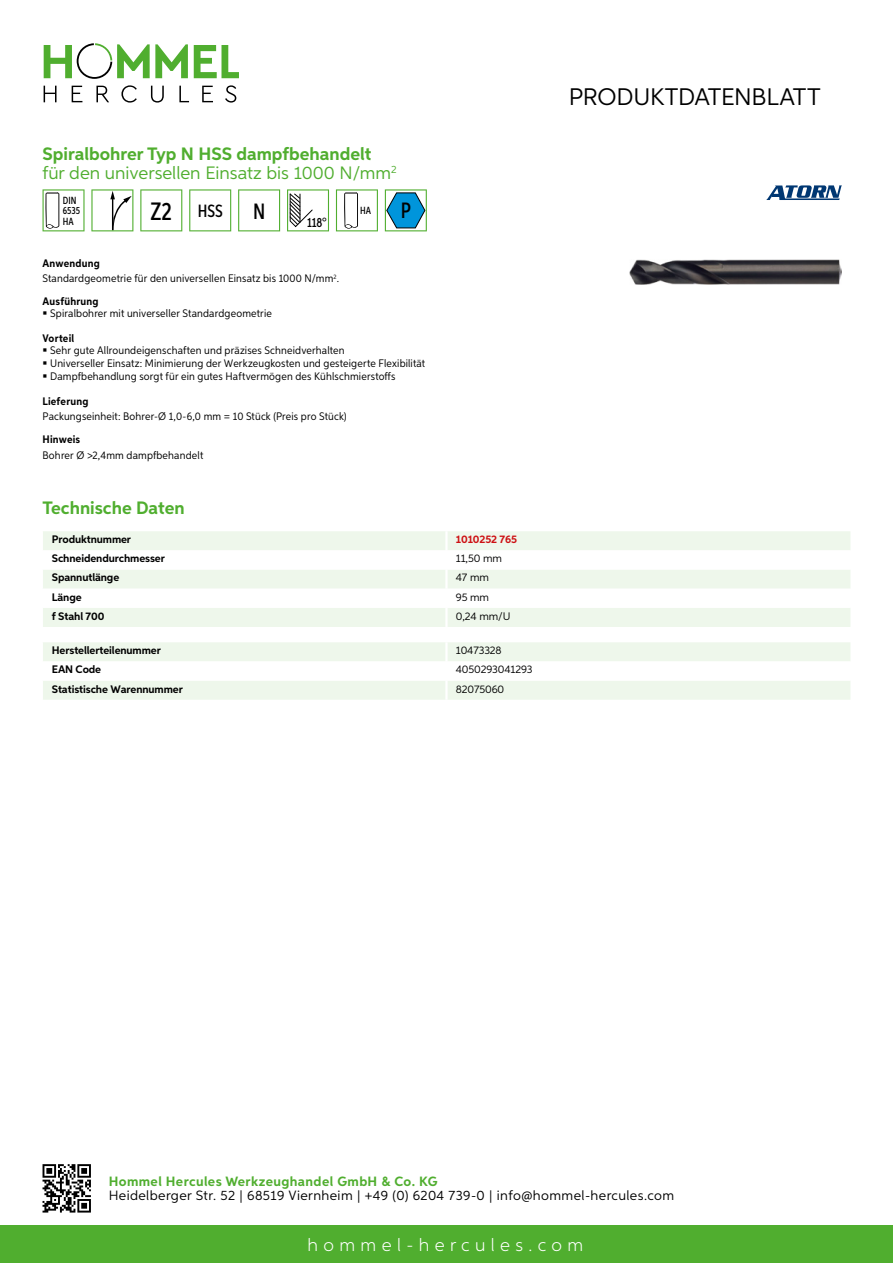
<style>
.page{position:relative;width:893px;height:1263px;background:#fff}
.page>*{position:absolute;margin:0;border:0;box-sizing:border-box;transform-origin:0 0}
.t1{font:24px "Aspira";letter-spacing:-.01em;color:#000}
.t2{font:500 22.2px "Aspira XX Nar";color:#000}
.t3{font:18px/19.8px "Aspira";color:#50ae2f}
.t4{font:300 18px "Aspira";letter-spacing:.3em;color:#fff}
.t5{font:700 18px "Aspira";color:#50ae2f}
.t6{font:500 17.85px "Aspira XX Nar";color:#000}
.t7{font:13.5px "Aspira";letter-spacing:.03em;color:#000}
.t8{font:700 13.5px "Aspira";letter-spacing:.03em;color:#50ae2f}
.t9{font:500 13.35px "Aspira XX Nar";color:#000}
.t10{font:10.95px/12.8px "Aspira Nar";letter-spacing:.015em;color:#000}
.t11{font:700 10.95px "Aspira";letter-spacing:-.01em;color:#000}
.t12{font:10.95px "Aspira";letter-spacing:-.01em;color:#000}
.t13{font:700 10.95px "Aspira Nar";letter-spacing:.02em;color:#000}
.t14{font:700 10.95px "Aspira";letter-spacing:-.01em;color:#cd1013}
.t15{font:500 10.35px/10.4px "Aspira XX Nar";color:#000}
.s1{font-weight:700}
.s2{font-size:25.2px}
</style>
<div class="page">
<div style="left:0;top:1226px;width:893px;height:37px;background:#50ae2f"></div>
<svg style="left:43px;top:1164px;width:48px;height:48px"></svg>
<svg style="left:194px;top:45px;width:45px;height:33px"></svg>
<svg style="left:44px;top:43px;width:144px;height:36px"></svg>
<svg style="left:44px;top:86px;width:13px;height:16px"></svg>
<svg style="left:72px;top:86px;width:10px;height:16px"></svg>
<svg style="left:96px;top:86px;width:13px;height:16px"></svg>
<svg style="left:121px;top:85px;width:16px;height:18px"></svg>
<svg style="left:151px;top:86px;width:13px;height:17px"></svg>
<svg style="left:179px;top:86px;width:10px;height:16px"></svg>
<svg style="left:202px;top:86px;width:11px;height:16px"></svg>
<svg style="left:225px;top:85px;width:11px;height:18px"></svg>
<div style="left:43px;top:531px;width:807px;height:96px;background:#eef7eb"></div>
<svg style="left:43px;top:550px;width:807px;height:58px"></svg>
<hr style="left:445px;top:531px;width:3px;height:19px;background:#fff">
<hr style="left:445px;top:550px;width:3px;height:19px;background:#fff">
<hr style="left:445px;top:569px;width:3px;height:20px;background:#fff">
<hr style="left:445px;top:589px;width:3px;height:19px;background:#fff">
<hr style="left:445px;top:608px;width:3px;height:19px;background:#fff">
<svg style="left:43px;top:642px;width:807px;height:58px"></svg>
<hr style="left:445px;top:681px;width:3px;height:19px;background:#fff">
<svg style="left:43px;top:189px;width:42px;height:42px"></svg>
<svg style="left:91px;top:189px;width:42px;height:42px"></svg>
<svg style="left:140px;top:189px;width:42px;height:42px"></svg>
<svg style="left:189px;top:189px;width:42px;height:42px"></svg>
<svg style="left:238px;top:189px;width:42px;height:42px"></svg>
<svg style="left:287px;top:189px;width:42px;height:42px"></svg>
<svg style="left:336px;top:189px;width:42px;height:42px"></svg>
<svg style="left:385px;top:189px;width:42px;height:42px"></svg>
<img style="left:629px;top:259px;width:213px;height:25px">
<svg style="left:766px;top:185px;width:76px;height:15px"></svg>
<h3 class="t3" style="left:43px;top:143px;width:356px"><span class="s1">Spiralbohrer Typ N HSS dampfbehandelt </span>für den universellen Einsatz bis 1000 N/mm<sup>2</sup></h3>
<p class="t15" style="left:63px;top:195px;width:19px">DIN<br>6535<br>HA</p>
<h3 class="t6" style="left:151px;top:200px;width:74px"><span class="s2">Z2</span> HSS</h3>
<h2 class="t2" style="left:253px;top:197px;width:14px">N</h2>
<p class="t9" style="left:307px;top:215px;width:21px">118°</p>
<p class="t15" style="left:360px;top:205px;width:12px">HA</p>
<h2 class="t2" style="left:401px;top:197px;width:12px">P</h2>
<p class="t10" style="left:43px;top:256px;width:298px;line-height:15.1px"><span class="s1">Anwendung<br></span>Standardgeometrie für den universellen Einsatz bis 1000 N/mm<sup>2</sup>.</p>
<p class="t13" style="left:43px;top:294px;width:58px">Ausführung</p>
<p class="t10" style="left:50px;top:307px;width:223px">Spiralbohrer mit universeller Standardgeometrie</p>
<p class="t13" style="left:43px;top:331px;width:33px">Vorteil</p>
<p class="t10" style="left:50px;top:344px;width:377px">Sehr gute Allroundeigenschaften und präzises Schneidverhalten<br>Universeller Einsatz: Minimierung der Werkzeugkosten und gesteigerte Flexibilität<br>Dampfbehandlung sorgt für ein gutes Haftvermögen des Kühlschmierstoffs</p>
<p class="t13" style="left:43px;top:395px;width:47px">Lieferung</p>
<p class="t10" style="left:43px;top:410px;width:306px">Packungseinheit: Bohrer-Ø 1,0-6,0 mm = 10 Stück (Preis pro Stück)</p>
<p class="t13" style="left:43px;top:433px;width:39px">Hinweis</p>
<p class="t10" style="left:43px;top:448px;width:162px">Bohrer Ø &gt;2,4mm dampfbehandelt</p>
<h3 class="t5" style="left:43px;top:497px;width:144px">Technische Daten</h3>
<p class="t11" style="left:52px;top:533px;width:81px">Produktnummer</p>
<p class="t14" style="left:456px;top:533px;width:63px">1010252 765</p>
<p class="t11" style="left:52px;top:552px;width:115px">Schneidendurchmesser</p>
<p class="t12" style="left:456px;top:552px;width:48px">11,50 mm</p>
<p class="t11" style="left:52px;top:571px;width:69px">Spannutlänge</p>
<p class="t12" style="left:456px;top:571px;width:35px">47 mm</p>
<p class="t11" style="left:52px;top:590px;width:31px">Länge</p>
<p class="t12" style="left:456px;top:590px;width:35px">95 mm</p>
<p class="t11" style="left:52px;top:609px;width:54px">f Stahl 700</p>
<p class="t12" style="left:456px;top:609px;width:54px">0,24 mm/U</p>
<p class="t11" style="left:52px;top:644px;width:111px">Herstellerteilenummer</p>
<p class="t12" style="left:456px;top:644px;width:47px">10473328</p>
<p class="t11" style="left:52px;top:663px;width:51px">EAN Code</p>
<p class="t12" style="left:456px;top:663px;width:78px">4050293041293</p>
<p class="t11" style="left:52px;top:682px;width:132px">Statistische Warennummer</p>
<p class="t12" style="left:456px;top:682px;width:50px">82075060</p>
<h1 class="t1" style="left:569px;top:82px;width:253px">Produktdatenblatt</h1>
<p class="t8" style="left:109px;top:1172px;width:330px">Hommel Hercules Werkzeughandel GmbH &amp; Co. KG</p>
<p class="t7" style="left:109px;top:1187px;width:567px">Heidelberger Str. 52 | 68519 Viernheim | +49 (0) 6204 739-0 | info@hommel-hercules.com</p>
<h3 class="t4" style="left:307px;top:1234px;width:277px">hommel-hercules.com</h3>
</div>
